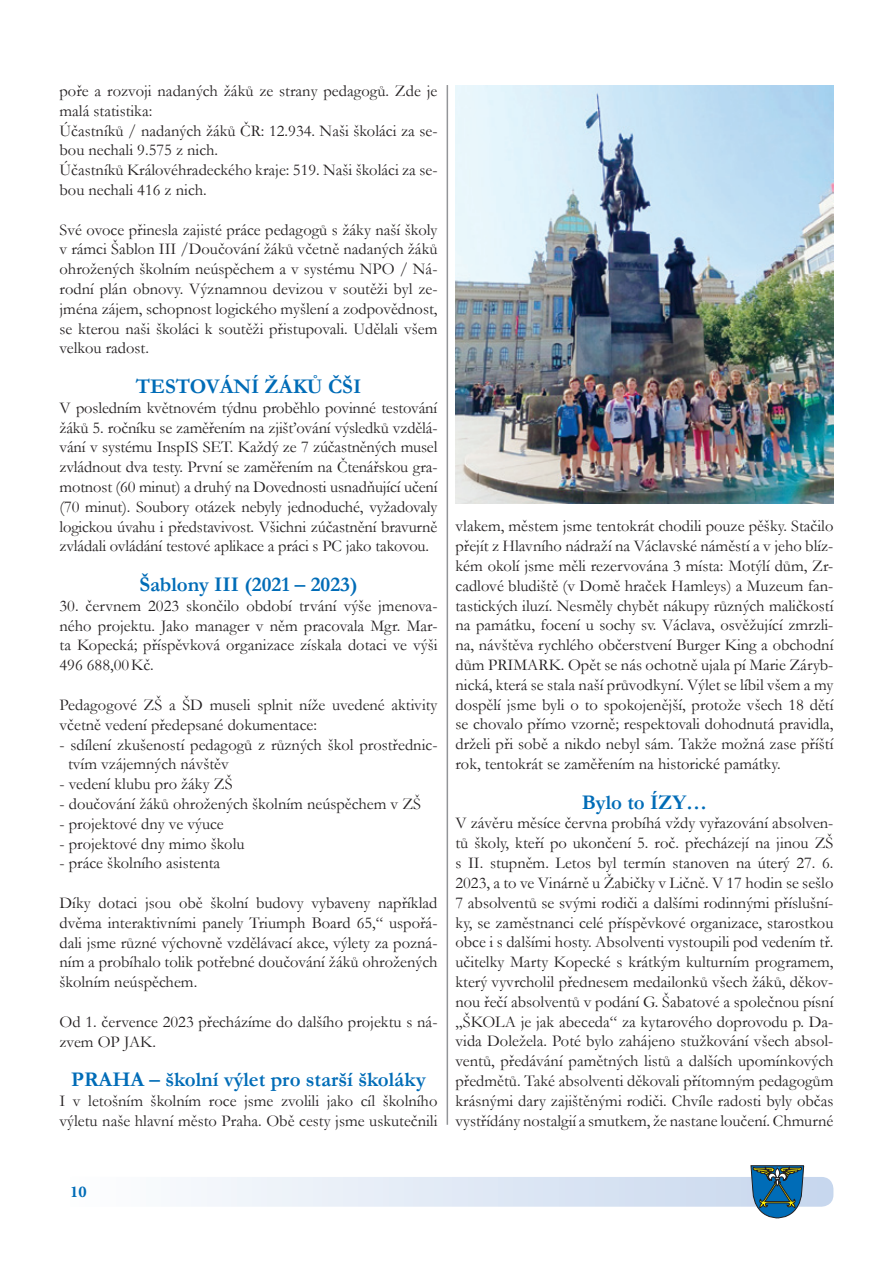
<style>
.page{position:relative;width:893px;height:1263px;background:#fff}
.page>*{position:absolute;margin:0;border:0;box-sizing:border-box;transform-origin:0 0}
.Mezinadpis{font:700 21px "Garamond";color:#006cb7}
.t1{font:16.5px/19.8px "Garamond";color:#231f20}
.t2{font:700 16.5px "Minion Pro";color:#006cb7}
</style>
<div class="page">
<div style="left:61px;top:1177px;width:772px;height:30px;background:linear-gradient(to right,#fefefe,#c6d6ed);border-radius:12px"></div>
<svg style="left:750px;top:1165px;width:54px;height:53px;background:#3d7897"></svg>
<img style="left:455px;top:85px;width:378px;height:419px">
<hr style="left:447px;top:85px;width:1px;height:1040px;background:#939598">
<p class="t1" style="left:60px;top:81px;width:379px">poře a rozvoji nadaných žáků ze strany pedagogů. Zde je malá statistika:</p>
<p class="t1" style="left:60px;top:120px;width:379px">Účastníků / nadaných žáků ČR: 12.934. Naši školáci za se&shy;bou nechali 9.575 z nich.</p>
<p class="t1" style="left:60px;top:160px;width:379px">Účastníků Královéhradeckého kraje: 519. Naši školáci za se&shy;bou nechali 416 z nich.</p>
<p class="t1" style="left:60px;top:219px;width:379px;text-align:justify">Své ovoce přinesla zajisté práce pedagogů s žáky naší školy v rámci Šablon III /Doučování žáků včetně nadaných žáků ohrožených školním neúspěchem a v systému NPO / Ná&shy;rodní plán obnovy. Významnou devizou v soutěži byl ze&shy;jména zájem, schopnost logického myšlení a zodpovědnost, se kterou naši školáci k soutěži přistupovali. Udělali všem velkou radost.</p>
<p class="Mezinadpis" style="left:136px;top:372px;width:227px">TESTOVÁNÍ ŽÁKŮ ČŠI</p>
<p class="t1" style="left:60px;top:397px;width:379px;text-align:justify">V posledním květnovém týdnu proběhlo povinné testování žáků 5. ročníku se zaměřením na zjišťování výsledků vzdělá&shy;vání v systému InspIS SET. Každý ze 7 zúčastněných musel zvládnout dva testy. První se zaměřením na Čtenářskou gra&shy;motnost (60 minut) a druhý na Dovednosti usnadňující učení (70 minut). Soubory otázek nebyly jednoduché, vyžadovaly logickou úvahu i představivost. Všichni zúčastnění bravurně zvládali ovládání testové aplikace a práci s PC jako takovou.</p>
<p class="Mezinadpis" style="left:139px;top:570px;width:220px">Šablony III (2021 – 2023)</p>
<p class="t1" style="left:60px;top:595px;width:379px;text-align:justify">30. červnem 2023 skončilo období trvání výše jmenova&shy;ného projektu. Jako manager v něm pracovala Mgr. Mar&shy;ta Kopecká; příspěvková organizace získala dotaci ve výši 496 688,00Kč.</p>
<p class="t1" style="left:60px;top:694px;width:379px">Pedagogové ZŠ a ŠD museli splnit níže uvedené aktivity včetně vedení předepsané dokumentace:</p>
<p class="t1" style="left:68px;top:734px;width:371px;text-indent:-9px">- sdílení zkušeností pedagogů z různých škol prostřednic&shy;tvím vzájemných návštěv</p>
<p class="t1" style="left:60px;top:774px;width:175px">- vedení klubu pro žáky ZŠ</p>
<p class="t1" style="left:60px;top:793px;width:363px">- doučování žáků ohrožených školním neúspěchem v ZŠ</p>
<p class="t1" style="left:60px;top:813px;width:166px">- projektové dny ve výuce</p>
<p class="t1" style="left:60px;top:833px;width:186px">- projektové dny mimo školu</p>
<p class="t1" style="left:60px;top:853px;width:162px">- práce školního asistenta</p>
<p class="t1" style="left:60px;top:892px;width:379px;text-align:justify">Díky dotaci jsou obě školní budovy vybaveny například dvěma interaktivními panely Triumph Board 65,“ uspořá&shy;dali jsme různé výchovně vzdělávací akce, výlety za pozná&shy;ním a probíhalo tolik potřebné doučování žáků ohrožených školním neúspěchem.</p>
<p class="t1" style="left:60px;top:1011px;width:379px">Od 1. července 2023 přecházíme do dalšího projektu s ná&shy;zvem OP JAK.</p>
<p class="Mezinadpis" style="left:71px;top:1065px;width:356px">PRAHA – školní výlet pro starší školáky</p>
<p class="t1" style="left:60px;top:1090px;width:379px">I v letošním školním roce jsme zvolili jako cíl školního výletu naše hlavní město Praha. Obě cesty jsme uskutečnili</p>
<p class="t1" style="left:455px;top:516px;width:379px;text-align:justify">vlakem, městem jsme tentokrát chodili pouze pěšky. Stačilo přejít z Hlavního nádraží na Václavské náměstí a v jeho blíz&shy;kém okolí jsme měli rezervována 3 místa: Motýlí dům, Zr&shy;cadlové bludiště (v Domě hraček Hamleys) a Muzeum fan&shy;tastických iluzí. Nesměly chybět nákupy různých maličkostí na památku, focení u sochy sv. Václava, osvěžující zmrzli&shy;na, návštěva rychlého občerstvení Burger King a obchodní dům PRIMARK. Opět se nás ochotně ujala pí Marie Záryb&shy;nická, která se stala naší průvodkyní. Výlet se líbil všem a my dospělí jsme byli o to spokojenější, protože všech 18 dětí se chovalo přímo vzorně; respektovali dohodnutá pravidla, drželi při sobě a nikdo nebyl sám. Takže možná zase příští rok, tentokrát se zaměřením na historické památky.</p>
<p class="Mezinadpis" style="left:582px;top:788px;width:127px">Bylo to ÍZY…</p>
<p class="t1" style="left:455px;top:813px;width:379px;text-align:justify">V závěru měsíce června probíhá vždy vyřazování absolven&shy;tů školy, kteří po ukončení 5. roč. přecházejí na jinou ZŠ s II. stupněm. Letos byl termín stanoven na úterý 27. 6.<br>2023, a to ve Vinárně u Žabičky v Ličně. V 17 hodin se sešlo 7 absolventů se svými rodiči a dalšími rodinnými příslušní&shy;ky, se zaměstnanci celé příspěvkové organizace, starostkou obce i s dalšími hosty. Absolventi vystoupili pod vedením tř. učitelky Marty Kopecké s krátkým kulturním programem, který vyvrcholil přednesem medailonků všech žáků, děkov&shy;nou řečí absolventů v podání G. Šabatové a společnou písní „ŠKOLA je jak abeceda“ za kytarového doprovodu p. Da&shy;vida Doležela. Poté bylo zahájeno stužkování všech absol&shy;ventů, předávání pamětných listů a dalších upomínkových předmětů. Také absolventi děkovali přítomným pedagogům krásnými dary zajištěnými rodiči. Chvíle radosti byly občas vystřídány nostalgií a smutkem, že nastane loučení. Chmurné</p>
<p class="t2" style="left:70px;top:1180px;width:18px">10</p>
</div>
